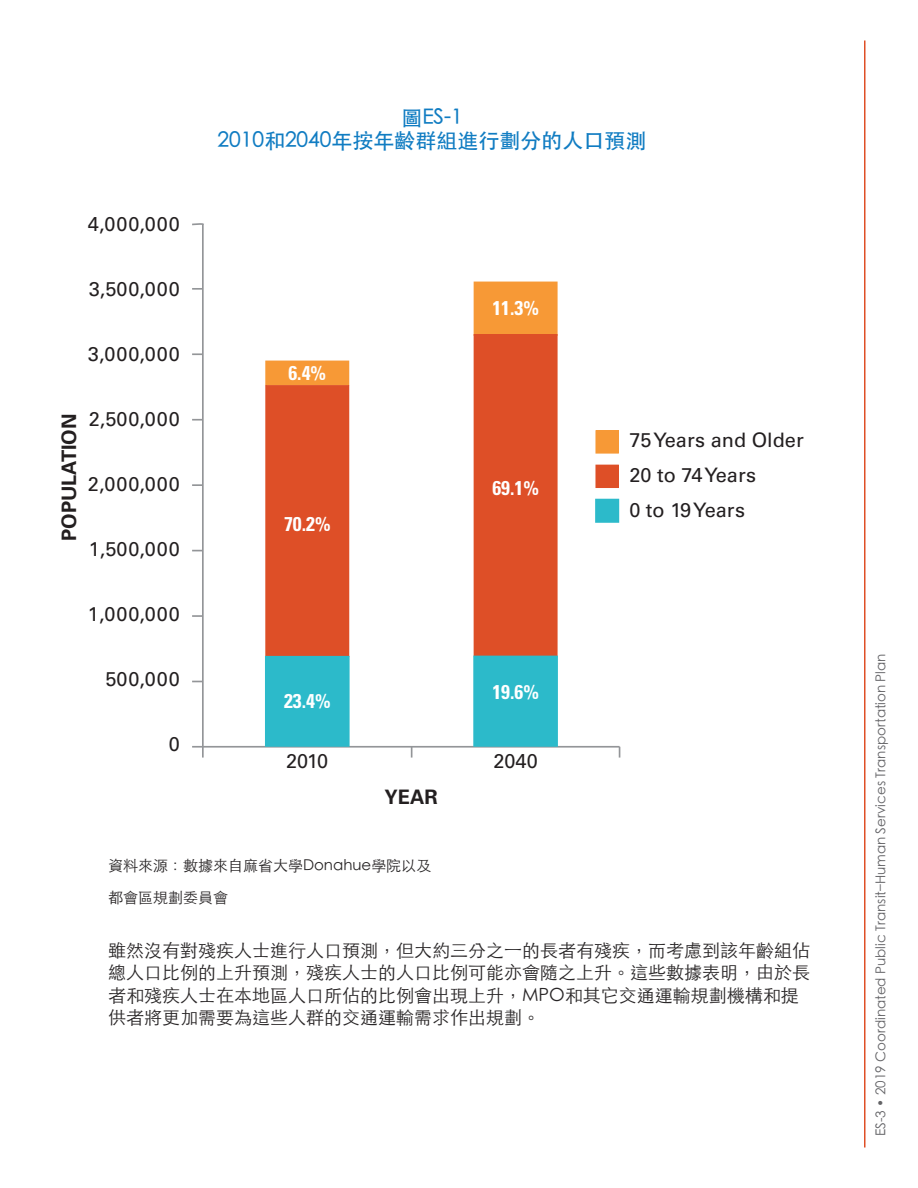
<style>
.page{position:relative;width:918px;height:1188px;background:#fff}
.page>*{position:absolute;margin:0;border:0;box-sizing:border-box;transform-origin:0 0}
.Figure_Table_Title{font:500 21px/22.5px "ST Heiti SC";color:#107cc2;text-align:center}
.t1{font:19.95px/34.8px "Univers LT Std";letter-spacing:.01em;color:#231f20}
.t2{font:700 condensed 19.95px "Univers LT Std";color:#fff}
.t3{font:700 19.95px "Univers LT Std";color:#231f20}
.t4{font:300 18px/22.5px "ST Heiti TC";color:#282526}
.Figure_Table_Citatio{font:300 15px "ST Heiti TC";color:#282526}
.t5{font:300 13.5px "ST Heiti TC";color:#636366}
</style>
<div class="page">
<hr style="left:864px;top:40px;width:2px;height:1108px;background:#df4f26">
<hr style="left:192px;top:746px;width:428px;height:2px;background:#939598">
<svg style="left:192px;top:223px;width:13px;height:535px"></svg>
<div style="left:596px;top:431px;width:22px;height:22px;background:#f79936"></div>
<div style="left:596px;top:430px;width:23px;height:24px;border:1px solid #f79936"></div>
<div style="left:596px;top:465px;width:22px;height:23px;background:#de4f27"></div>
<div style="left:596px;top:465px;width:23px;height:23px;border:1px solid #de4f27"></div>
<div style="left:596px;top:500px;width:22px;height:22px;background:#2cbaca"></div>
<div style="left:595px;top:499px;width:24px;height:24px;border:2px solid #2cbaca"></div>
<div style="left:474px;top:282px;width:83px;height:53px;background:#f79936"></div>
<div style="left:474px;top:335px;width:83px;height:321px;background:#de4f27"></div>
<div style="left:474px;top:334px;width:83px;height:322px;border:1px solid #de4f27"></div>
<div style="left:474px;top:656px;width:83px;height:90px;background:#2cbaca"></div>
<div style="left:473px;top:656px;width:85px;height:91px;border:2px solid #2cbaca"></div>
<div style="left:266px;top:361px;width:83px;height:24px;background:#f79936"></div>
<div style="left:266px;top:386px;width:83px;height:270px;background:#de4f27"></div>
<div style="left:265px;top:385px;width:84px;height:272px;border:1px solid #de4f27"></div>
<div style="left:266px;top:657px;width:83px;height:89px;background:#2cbaca"></div>
<div style="left:265px;top:656px;width:85px;height:91px;border:2px solid #2cbaca"></div>
<h2 class="Figure_Table_Title" style="left:217px;top:106px;width:431px">圖ES-1<br>2010和2040年按年齡群組進行劃分的人口預測</h2>
<p class="t1" style="left:88px;top:206px;width:93px">4,000,000</p>
<p class="t1" style="left:89px;top:271px;width:93px">3,500,000</p>
<p class="t1" style="left:88px;top:336px;width:93px">3,000,000</p>
<p class="t3" style="left:58px;top:541px;width:129px;rotate:-90deg">POPULATION</p>
<p class="t1" style="left:89px;top:401px;width:93px">2,500,000</p>
<p class="t1" style="left:88px;top:466px;width:93px">2,000,000</p>
<p class="t1" style="left:89px;top:531px;width:93px">1,500,000</p>
<p class="t1" style="left:88px;top:596px;width:93px">1,000,000</p>
<p class="t1" style="left:105px;top:661px;width:76px">500,000</p>
<p class="t1" style="left:169px;top:726px;width:13px">0</p>
<p class="t2" style="left:288px;top:360px;width:39px">6.4%</p>
<p class="t2" style="left:284px;top:512px;width:48px">70.2%</p>
<p class="t2" style="left:284px;top:689px;width:48px">23.4%</p>
<p class="t2" style="left:492px;top:296px;width:48px">11.3%</p>
<p class="t2" style="left:492px;top:476px;width:48px">69.1%</p>
<p class="t2" style="left:492px;top:679px;width:48px">19.6%</p>
<p class="t1" style="left:286px;top:743px;width:44px">2010</p>
<p class="t1" style="left:493px;top:743px;width:46px">2040</p>
<p class="t3" style="left:385px;top:785px;width:55px">YEAR</p>
<p class="t1" style="left:629px;top:423px;width:176px">75 Years and Older<br>20 to 74 Years<br>0 to 19 Years</p>
<p class="Figure_Table_Citatio" style="left:108px;top:853px;width:325px">資料來源：數據來自麻省大學Donahue學院以及</p>
<p class="Figure_Table_Citatio" style="left:108px;top:884px;width:121px">都會區規劃委員會</p>
<p class="t4" style="left:108px;top:937px;width:703px">雖然沒有對殘疾人士進行人口預測，但大約三分之一的長者有殘疾，而考慮到該年齡組佔總人口比例的上升預測，殘疾人士的人口比例可能亦會隨之上升。這些數據表明，由於長者和殘疾人士在本地區人口所佔的比例會出現上升，MPO和其它交通運輸規劃機構和提供者將更加需要為這些人群的交通運輸需求作出規劃。</p>
<p class="t5" style="left:870px;top:1136px;width:484px;rotate:-90deg">ES-3 • 2019 Coordinated Public Transit–Human Services Transportation Plan</p>
</div>
